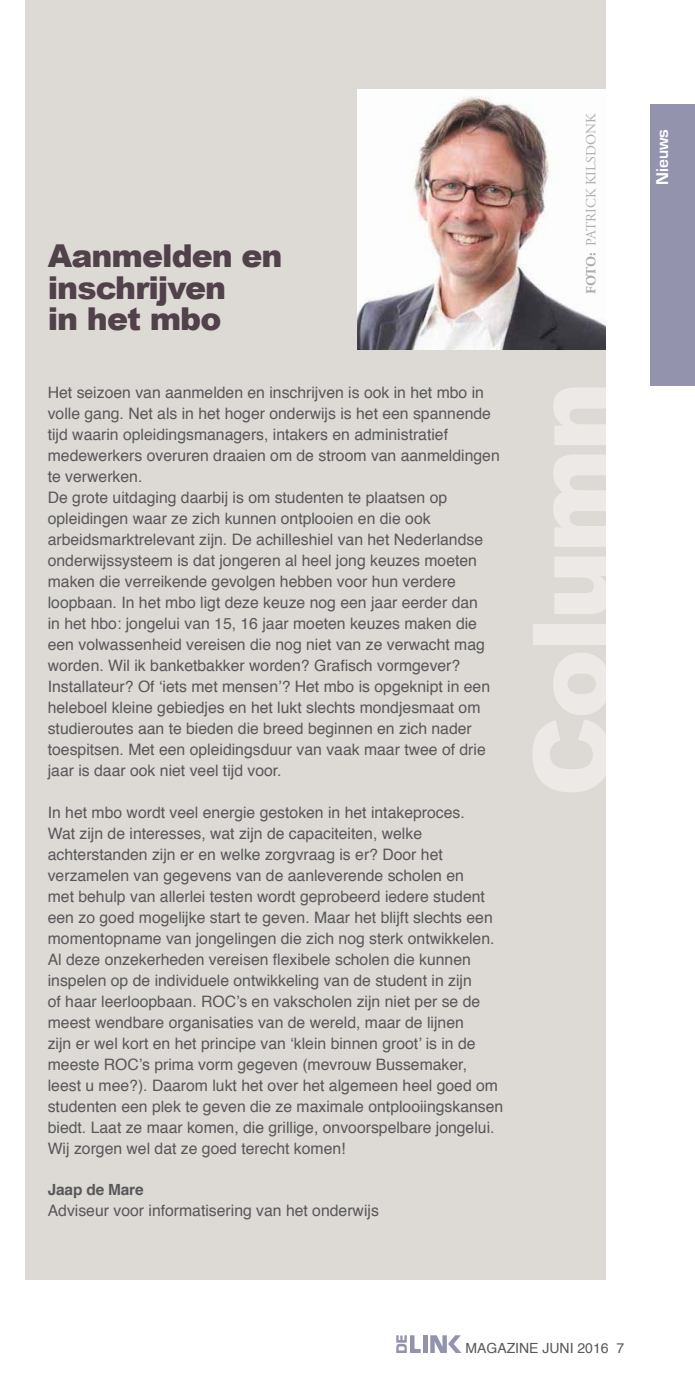
<style>
.page{position:relative;width:695px;height:1389px;background:#fff}
.page>*{position:absolute;margin:0;border:0;box-sizing:border-box;transform-origin:0 0}
.t1{font:900 31.5px/31.5px "Arial";letter-spacing:-.03em;color:#50414a}
.t2{font:700 17.5px "Eurostile";color:#fff}
.t3{font:15.75px/21px "Helvetica";color:#58585a}
.t4{font:700 15.4px "Helvetica";letter-spacing:-.01em;color:#58585a}
.t5{font:14px "Adobe Garamond";color:#aeacac}
.t6{font:14px "Helvetica";color:#58585a}
.s1{font-weight:700}
</style>
<div class="page">
<div style="left:650px;top:104px;width:44px;height:281px;background:#9393ae"></div>
<hr style="left:423px;top:1335px;width:4px;height:18px;background:#9393ae">
<svg style="left:430px;top:1335px;width:31px;height:18px"></svg>
<svg style="left:396px;top:1335px;width:24px;height:18px"></svg>
<div style="left:25px;top:0;width:580px;height:1280px;background:#ddd9d5"></div>
<img style="left:357px;top:90px;width:248px;height:259px">
<h1 class="t1" style="left:48px;top:239px;width:236px">Aanmelden en inschrijven<br>in het mbo</h1>
<p class="t3" style="left:48px;top:383px;width:453px">Het seizoen van aanmelden en inschrijven is ook in het mbo in volle gang. Net als in het hoger onderwijs is het een spannende tijd waarin opleidingsmanagers, intakers en administratief medewerkers overuren draaien om de stroom van aanmeldingen te verwerken.<br>De grote uitdaging daarbij is om studenten te plaatsen op opleidingen waar ze zich kunnen ontplooien en die ook arbeidsmarktrelevant zijn. De achilleshiel van het Nederlandse onderwijssysteem is dat jongeren al heel jong keuzes moeten maken die verreikende gevolgen hebben voor hun verdere loopbaan. In het mbo ligt deze keuze nog een jaar eerder dan<br>in het hbo: jongelui van 15, 16 jaar moeten keuzes maken die een volwassenheid vereisen die nog niet van ze verwacht mag worden. Wil ik banketbakker worden? Grafisch vormgever?<br>Installateur? Of ‘iets met mensen’? Het mbo is opgeknipt in een heleboel kleine gebiedjes en het lukt slechts mondjesmaat om studieroutes aan te bieden die breed beginnen en zich nader toespitsen. Met een opleidingsduur van vaak maar twee of drie jaar is daar ook niet veel tijd voor.</p>
<p class="t3" style="left:48px;top:803px;width:457px">In het mbo wordt veel energie gestoken in het intakeproces.<br>Wat zijn de interesses, wat zijn de capaciteiten, welke achterstanden zijn er en welke zorgvraag is er? Door het verzamelen van gegevens van de aanleverende scholen en<br>met behulp van allerlei testen wordt geprobeerd iedere student een zo goed mogelijke start te geven. Maar het blijft slechts een momentopname van jongelingen die zich nog sterk ontwikkelen.<br>Al deze onzekerheden vereisen flexibele scholen die kunnen inspelen op de individuele ontwikkeling van de student in zijn<br>of haar leerloopbaan. ROC’s en vakscholen zijn niet per se de meest wendbare organisaties van de wereld, maar de lijnen<br>zijn er wel kort en het principe van ‘klein binnen groot’ is in de meeste ROC’s prima vorm gegeven (mevrouw Bussemaker, leest u mee?). Daarom lukt het over het algemeen heel goed om studenten een plek te geven die ze maximale ontplooiingskansen biedt. Laat ze maar komen, die grillige, onvoorspelbare jongelui.<br>Wij zorgen wel dat ze goed terecht komen!</p>
<p class="t4" style="left:48px;top:1183px;width:97px">Jaap de Mare</p>
<p class="t3" style="left:48px;top:1202px;width:332px">Adviseur voor informatisering van het onderwijs</p>
<p class="t5" style="left:583px;top:294px;width:182px;rotate:-90deg"><span class="s1">FOTO:</span> PATRICK KILSDONK</p>
<p class="t2" style="left:654px;top:185px;width:57px;rotate:-90deg">Nieuws</p>
<p class="t6" style="left:465px;top:1342px;width:160px">MAGAZINE JUNI 2016 7</p>
</div>
